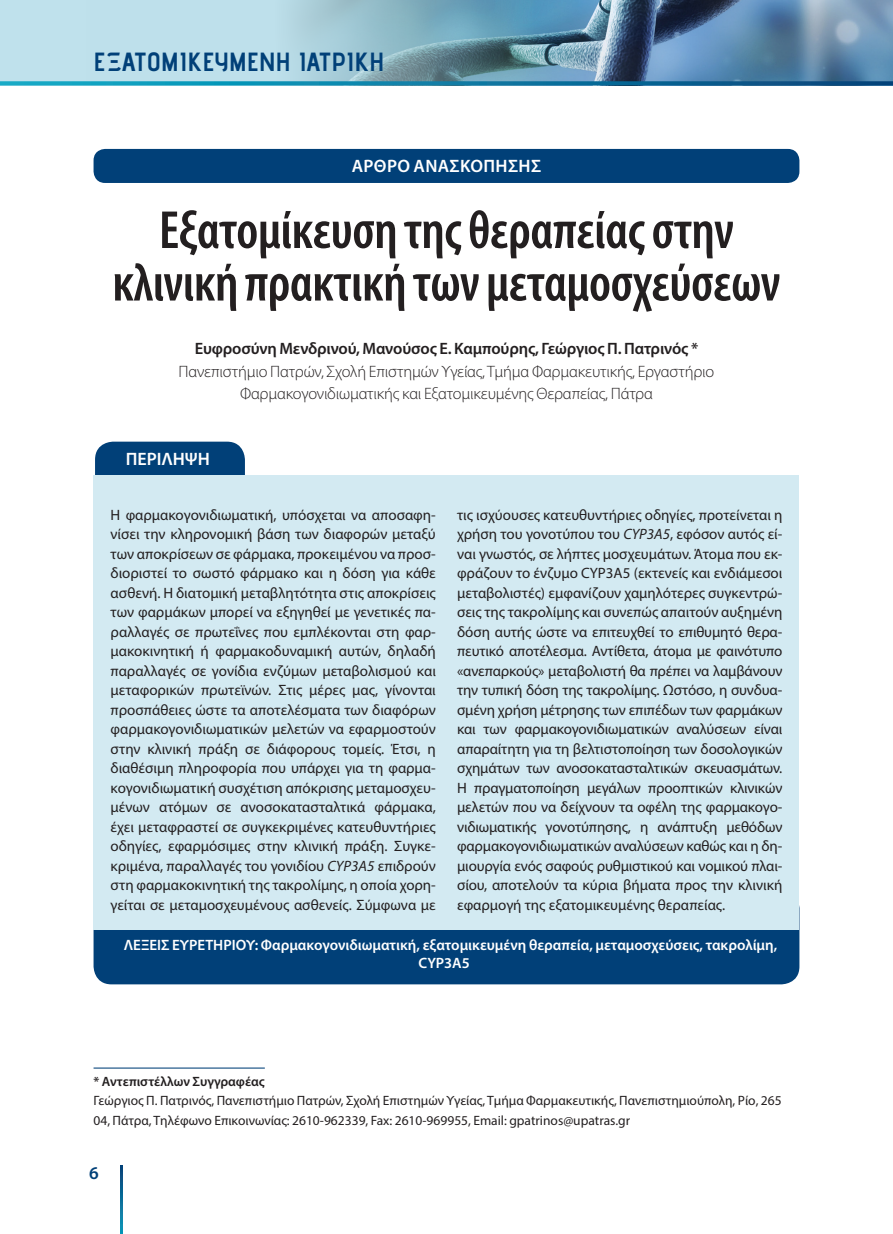
<style>
.page{position:relative;width:893px;height:1234px;background:#fff}
.page>*{position:absolute;margin:0;border:0;box-sizing:border-box;transform-origin:0 0}
.TITLOS{font:600 condensed 54px/52.5px "Myriad Pro";letter-spacing:-.01em;color:#231f20;text-align:center}
.t1{font:700 26.25px "Advent Pro";color:#014078}
.TITLOS-2{font:600 18px "Myriad Pro";letter-spacing:.02em;color:#fff}
.TITLOS-3{font:600 18px "Myriad Pro";color:#fff}
.t2{font:600 18px "Myriad Pro";color:#014078}
.TITLOS-4{font:300 16.5px/22.5px "Myriad Pro";letter-spacing:-.01em;color:#231f20;text-align:center}
.TITLOS-5{font:600 16.5px "Myriad Pro";letter-spacing:-.01em;color:#231f20}
.t3{font:15px/19.5px "Myriad Pro";color:#231f20;text-align:justify}
.KEYWORDS{font:600 15px/18.8px "Myriad Pro";color:#fff}
.REFERENCES{font:13.5px/19.5px "Myriad Pro";color:#231f20}
.REFERENCES-2{font:600 13.5px "Myriad Pro";color:#231f20}
.s1{font-style:italic}
</style>
<div class="page">
<div style="left:0;top:0;width:893px;height:85px;background:#bfe1ec"></div>
<img style="left:292px;top:0;width:601px;height:81px">
<svg style="left:0;top:81px;width:893px;height:4px;background:#147da4"></svg>
<svg style="left:121px;top:1165px;width:2px;height:68px"></svg>
<div style="left:94px;top:890px;width:705px;height:94px;background:#014078;border-radius:18px"></div>
<hr style="left:94px;top:1067px;width:171px;height:1px;background:#014078">
<div style="left:94px;top:149px;width:705px;height:34px;background:#014078;border-radius:12px"></div>
<div style="left:95px;top:441px;width:150px;height:205px;background:#014078;border-radius:18px"></div>
<div style="left:94px;top:475px;width:705px;height:454px;background:#d3eaf2"></div>
<h2 class="t1" style="left:94px;top:45px;width:289px">ΕΞΑΤΟΜΙΚΕΥΜΈΝΗ ΙΑΤΡΙΚΉ</h2>
<p class="TITLOS-2" style="left:352px;top:155px;width:191px">ΑΡΘΡΟ ΑΝΑΣΚΟΠΗΣΗΣ</p>
<p class="TITLOS" style="left:112px;top:203px;width:670px">Εξατομίκευση της θεραπείας στην κλινική πρακτική των μεταμοσχεύσεων</p>
<p class="TITLOS-5" style="left:195px;top:338px;width:505px">Ευφροσύνη Μενδρινού, Μανούσος Ε. Καμπούρης, Γεώργιος Π. Πατρινός *</p>
<p class="TITLOS-4" style="left:179px;top:359px;width:537px">Πανεπιστήμιο Πατρών, Σχολή Επιστημών Υγείας, Τμήμα Φαρμακευτικής, Εργαστήριο<br>Φαρμακογονιδιωματικής και Εξατομικευμένης Θεραπείας, Πάτρα</p>
<p class="TITLOS-3" style="left:126px;top:447px;width:86px">ΠΕΡΙΛΗΨΗ</p>
<p class="t3" style="left:111px;top:504px;width:327px">Η φαρμακογονιδιωματική, υπόσχεται να αποσαφη&shy;νίσει την κληρονομική βάση των διαφορών μεταξύ των αποκρίσεων σε φάρμακα, προκειμένου να προσ&shy;διοριστεί το σωστό φάρμακο και η δόση για κάθε ασθενή. Η διατομική μεταβλητότητα στις αποκρίσεις των φαρμάκων μπορεί να εξηγηθεί με γενετικές πα&shy;ραλλαγές σε πρωτεΐνες που εμπλέκονται στη φαρ&shy;μακοκινητική ή φαρμακοδυναμική αυτών, δηλαδή παραλλαγές σε γονίδια ενζύμων μεταβολισμού και μεταφορικών πρωτεϊνών. Στις μέρες μας, γίνονται προσπάθειες ώστε τα αποτελέσματα των διαφόρων φαρμακογονιδιωματικών μελετών να εφαρμοστούν στην κλινική πράξη σε διάφορους τομείς. Έτσι, η διαθέσιμη πληροφορία που υπάρχει για τη φαρμα&shy;κογονιδιωματική συσχέτιση απόκρισης μεταμοσχευ&shy;μένων ατόμων σε ανοσοκατασταλτικά φάρμακα, έχει μεταφραστεί σε συγκεκριμένες κατευθυντήριες οδηγίες, εφαρμόσιμες στην κλινική πράξη. Συγκε&shy;κριμένα, παραλλαγές του γονιδίου <span class="s1">CYP3A5</span> επιδρούν στη φαρμακοκινητική της τακρολίμης, η οποία χορη&shy;γείται σε μεταμοσχευμένους ασθενείς. Σύμφωνα με</p>
<p class="t3" style="left:457px;top:504px;width:327px">τις ισχύουσες κατευθυντήριες οδηγίες, προτείνεται η χρήση του γονοτύπου του <span class="s1">CYP3A5</span>, εφόσον αυτός εί&shy;ναι γνωστός, σε λήπτες μοσχευμάτων. Άτομα που εκ&shy;φράζουν το ένζυμο CYP3A5 (εκτενείς και ενδιάμεσοι μεταβολιστές) εμφανίζουν χαμηλότερες συγκεντρώ&shy;σεις της τακρολίμης και συνεπώς απαιτούν αυξημένη δόση αυτής ώστε να επιτευχθεί το επιθυμητό θερα&shy;πευτικό αποτέλεσμα. Αντίθετα, άτομα με φαινότυπο «ανεπαρκούς» μεταβολιστή θα πρέπει να λαμβάνουν την τυπική δόση της τακρολίμης. Ωστόσο, η συνδυα&shy;σμένη χρήση μέτρησης των επιπέδων των φαρμάκων και των φαρμακογονιδιωματικών αναλύσεων είναι απαραίτητη για τη βελτιστοποίηση των δοσολογικών σχημάτων των ανοσοκατασταλτικών σκευασμάτων.<br>Η πραγματοποίηση μεγάλων προοπτικών κλινικών μελετών που να δείχνουν τα οφέλη της φαρμακογο&shy;νιδιωματικής γονοτύπησης, η ανάπτυξη μεθόδων φαρμακογονιδιωματικών αναλύσεων καθώς και η δη&shy;μιουργία ενός σαφούς ρυθμιστικού και νομικού πλαι&shy;σίου, αποτελούν τα κύρια βήματα προς την κλινική εφαρμογή της εξατομικευμένης θεραπείας.</p>
<p class="KEYWORDS" style="left:418px;top:934px;width:360px;text-indent:-295px">ΛΕΞΕΙΣ ΕΥΡΕΤΗΡΙΟΥ: Φαρμακογονιδιωματική, εξατομικευμένη θεραπεία, μεταμοσχεύσεις, τακρολίμη,<br>CYP3A5</p>
<p class="REFERENCES-2" style="left:94px;top:1072px;width:173px">* Αντεπιστέλλων Συγγραφέας</p>
<p class="REFERENCES" style="left:94px;top:1090px;width:690px">Γεώργιος Π. Πατρινός, Πανεπιστήμιο Πατρών, Σχολή Επιστημών Υγείας, Τμήμα Φαρμακευτικής, Πανεπιστημιούπολη, Ρίο, 265<br>04, Πάτρα, Τηλέφωνο Επικοινωνίας: 2610-962339, Fax: 2610-969955, Email: gpatrinos@upatras.gr</p>
<p class="t2" style="left:89px;top:1161px;width:11px">6</p>
</div>
